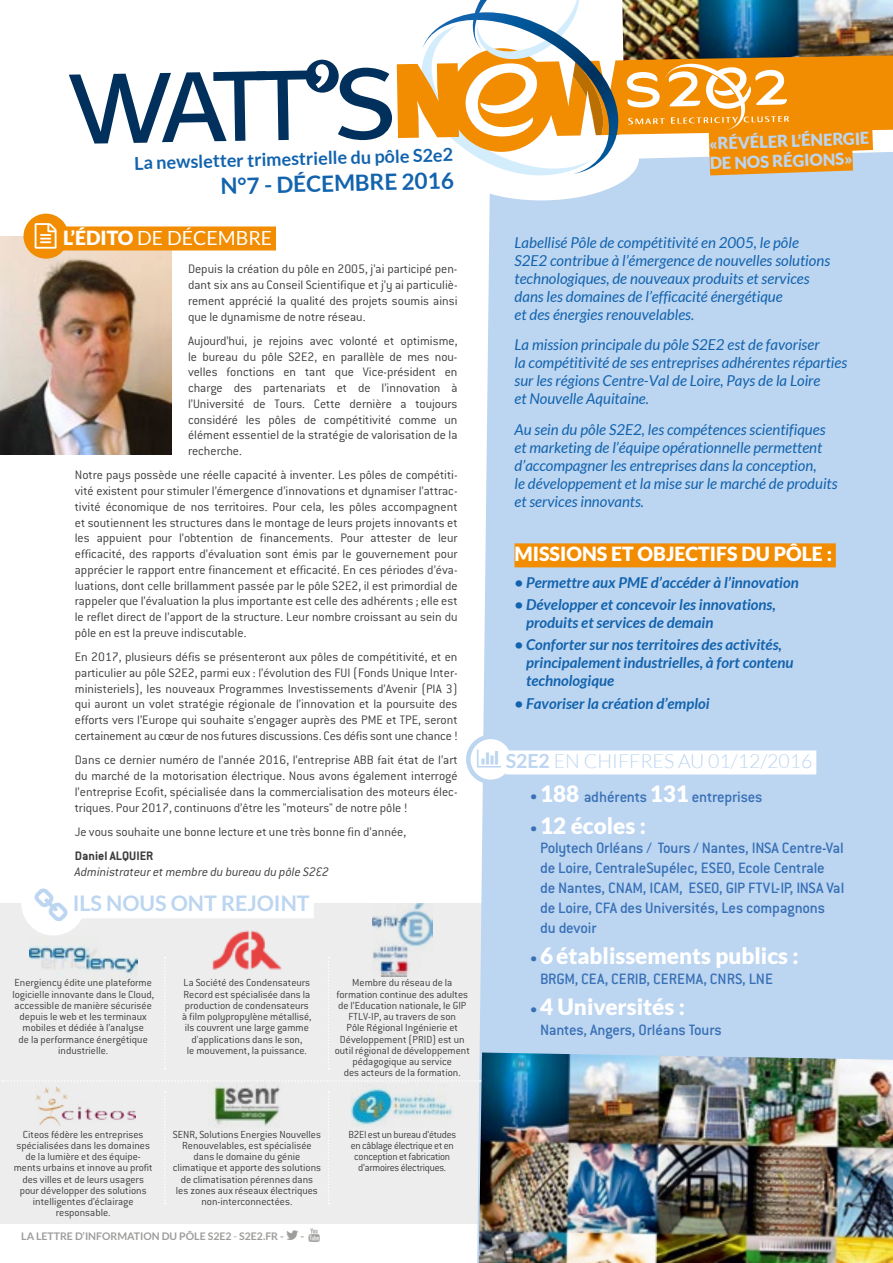
<style>
.page{position:relative;width:893px;height:1263px;background:#fff}
.page>*{position:absolute;margin:0;border:0;box-sizing:border-box;transform-origin:0 0}
.t1{font:900 22.5px "Lato";color:#fff}
.t2{font:700 22.5px "Lato";color:#1263ae}
.t3{font:700 21.45px "Lato";color:#bcd5f0}
.t4{font:900 19.5px "Lato";color:#fff}
.t5{font:300 19.5px "Lato";color:#bcd5f0}
.t6{font:19.5px "Lato";color:#fff}
.t7{font:700 18px "Lato";color:#1263ae}
.t8{font:500 16.5px/19.8px "Conduit ITC";letter-spacing:-.01em;color:#3870b6}
.t9{font:900 16.5px/19.8px "Lato";color:#bcd5f0}
.t10{font:italic 15px/18px "Lato";color:#1263ae}
.t11{font:italic 700 15px/18px "Lato";color:#1263ae}
.t12{font:300 13.5px/15.8px "Conduit ITC";color:#3c3c3b;text-align:justify}
.t13{font:italic 300 13.5px "Conduit ITC";color:#3c3c3b}
.t14{font:700 13.5px "Conduit ITC";color:#3c3c3b}
.t15{font:300 11.25px/11.2px "Conduit ITC";color:#3c3c3b;text-align:center}
.t16{font:300 11.25px/11.2px "Conduit ITC";letter-spacing:-.02em;color:#3c3c3b;text-align:center;scale:.96 1}
.t17{font:700 10.5px "Lato";color:#9d9d9c}
.s1{font-weight:900}
.s2{font-weight:400}
.s3{font-weight:700}
.s4{font-family:"Lato";font-weight:900;font-size:22.5px;color:#fff}
.s5{font-family:"Conduit ITC";font-weight:500;font-size:16.5px;color:#3870b6}
</style>
<div class="page">
<img style="left:0;top:236px;width:171px;height:218px">
<div style="left:0;top:903px;width:617px;height:320px;background:#ededed"></div>
<div style="left:477px;top:201px;width:416px;height:1062px;background:#bcd5f0"></div>
<img style="left:479px;top:1052px;width:414px;height:211px">
<div style="left:24px;top:214px;width:45px;height:45px;background:#f28c00;border-radius:50%"></div>
<div style="left:514px;top:543px;width:322px;height:24px;background:#f28c00"></div>
<svg style="left:2px;top:1080px;width:479px;height:2px"></svg>
<svg style="left:164px;top:957px;width:2px;height:112px"></svg>
<svg style="left:164px;top:1092px;width:2px;height:112px"></svg>
<svg style="left:328px;top:957px;width:1px;height:112px"></svg>
<svg style="left:328px;top:1092px;width:1px;height:112px"></svg>
<img style="left:29px;top:946px;width:108px;height:35px">
<img style="left:35px;top:1087px;width:101px;height:38px">
<img style="left:212px;top:930px;width:70px;height:40px">
<img style="left:210px;top:1086px;width:70px;height:40px">
<img style="left:372px;top:904px;width:60px;height:72px">
<img style="left:351px;top:1088px;width:102px;height:37px">
<div style="left:63px;top:226px;width:213px;height:24px;background:#f28c00"></div>
<svg style="left:69px;top:0;width:824px;height:201px"></svg>
<svg style="left:468px;top:737px;width:45px;height:45px"></svg>
<div style="left:466px;top:735px;width:50px;height:49px;border:4px solid #bcd5f0;border-radius:50%"></div>
<div style="left:506px;top:750px;width:310px;height:24px;background:#fff"></div>
<div style="left:24px;top:874px;width:59px;height:58px;background:#fff;border-radius:50%"></div>
<div style="left:21px;top:871px;width:65px;height:64px;border:6px solid #fff;border-radius:50%"></div>
<div style="left:73px;top:887px;width:241px;height:31px;background:#fff"></div>
<svg style="left:477px;top:749px;width:24px;height:18px"></svg>
<h3 class="t7" style="left:134px;top:151px;width:320px;rotate:-1deg">La newsletter trimestrielle du pôle S2e2</h3>
<h1 class="t2" style="left:220px;top:174px;width:235px;rotate:-2deg">N°7 - DÉCEMBRE 2016</h1>
<h3 class="t6" style="left:63px;top:227px;width:211px"><span class="s1">L’ÉDITO</span> DE DÉCEMBRE</h3>
<p class="t12" style="left:188px;top:261px;width:271px">Depuis la création du pôle en 2005, j’ai participé pen&shy;dant six ans au Conseil Scientifique et j’y ai particuliè&shy;rement apprécié la qualité des projets soumis ainsi que le dynamisme de notre réseau.</p>
<p class="t12" style="left:188px;top:333px;width:271px">Aujourd’hui, je rejoins avec volonté et optimisme, le bureau du pôle S2E2, en parallèle de mes nou&shy;velles fonctions en tant que Vice-président en charge des partenariats et de l’innovation à l’Université de Tours. Cette dernière a toujours considéré les pôles de compétitivité comme un élément essentiel de la stratégie de valorisation de la recherche.</p>
<p class="t12" style="left:75px;top:467px;width:384px">Notre pays possède une réelle capacité à inventer. Les pôles de compétiti&shy;vité existent pour stimuler l’émergence d’innovations et dynamiser l’attrac&shy;tivité économique de nos territoires. Pour cela, les pôles accompagnent et soutiennent les structures dans le montage de leurs projets innovants et les appuient pour l’obtention de financements. Pour attester de leur efficacité, des rapports d’évaluation sont émis par le gouvernement pour apprécier le rapport entre financement et efficacité. En ces périodes d’éva&shy;luations, dont celle brillamment passée par le pôle S2E2, il est primordial de rappeler que l’évaluation la plus importante est celle des adhérents ; elle est le reflet direct de l’apport de la structure. Leur nombre croissant au sein du pôle en est la preuve indiscutable.</p>
<p class="t12" style="left:75px;top:649px;width:384px">En 2017, plusieurs défis se présenteront aux pôles de compétitivité, et en particulier au pôle S2E2, parmi eux : l’évolution des FUI (Fonds Unique Inter&shy;ministeriels), les nouveaux Programmes Investissements d’Avenir (PIA 3) qui auront un volet stratégie régionale de l’innovation et la poursuite des efforts vers l’Europe qui souhaite s’engager auprès des PME et TPE, seront certainement au cœur de nos futures discussions. Ces défis sont une chance !</p>
<p class="t12" style="left:75px;top:752px;width:384px">Dans ce dernier numéro de l’année 2016, l’entreprise ABB fait état de l’art du marché de la motorisation électrique. Nous avons également interrogé l’entreprise Ecofit, spécialisée dans la commercialisation des moteurs élec&shy;triques. Pour 2017, continuons d’être les "moteurs" de notre pôle !</p>
<p class="t12" style="left:75px;top:824px;width:333px">Je vous souhaite une bonne lecture et une très bonne fin d’année,</p>
<p class="t14" style="left:75px;top:848px;width:80px">Daniel ALQUIER</p>
<p class="t13" style="left:75px;top:864px;width:256px">Administrateur et membre du bureau du pôle S2E2</p>
<h2 class="t3" style="left:73px;top:890px;width:238px">ILS NOUS ONT REJOINT</h2>
<p class="t15" style="left:12px;top:977px;width:143px">Energiency édite une plateforme logicielle innovante dans le Cloud, accessible de manière sécurisée depuis le web et les terminaux mobiles et dédiée à l’analyse<br>de la performance énergétique industrielle.</p>
<p class="t15" style="left:182px;top:977px;width:131px">La Société des Condensateurs<br>Record est spécialisée dans la production de condensateurs à film polypropylène métallisé, ils couvrent une large gamme d'applications dans le son,<br>le mouvement, la puissance.</p>
<p class="t15" style="left:335px;top:977px;width:137px">Membre du réseau de la formation continue des adultes de l’Education nationale, le GIP<br>FTLV-IP, au travers de son<br>Pôle Régional Ingénierie et<br>Développement (PRID) est un outil régional de développement pédagogique au service<br>des acteurs de la formation.</p>
<p class="t15" style="left:14px;top:1128px;width:141px">Citeos fédère les entreprises spécialisées dans les domaines de la lumière et des équipe&shy;ments urbains et innove au profit des villes et de leurs usagers pour développer des solutions intelligentes d’éclairage responsable.</p>
<p class="t15" style="left:173px;top:1128px;width:150px">SENR, Solutions Energies Nouvelles<br>Renouvelables, est spécialisée dans le domaine du génie climatique et apporte des solutions de climatisation pérennes dans<br>les zones aux réseaux électriques non-interconnectées.</p>
<p class="t17" style="left:21px;top:1230px;width:264px">LA LETTRE D’INFORMATION DU PÔLE S2E2 <span class="s2">-</span> S2E2.FR -</p>
<p class="t17" style="left:301px;top:1230px;width:5px">-</p>
<p class="t16" style="left:348px;top:1128px;width:114px">B2EI est un bureau d’études en câblage électrique et en conception et fabrication d’armoires électriques.</p>
<p class="t9" style="left:709px;top:133px;width:162px;rotate:-2deg">«RÉVÉLER L’ÉNERGIE<br>DE NOS RÉGIONS»</p>
<p class="t10" style="left:514px;top:234px;width:317px">Labellisé Pôle de compétitivité en 2005, le pôle S2E2 contribue à l’émergence de nouvelles solutions technologiques, de nouveaux produits et services dans les domaines de l’efficacité énergétique<br>et des énergies renouvelables.</p>
<p class="t10" style="left:514px;top:336px;width:334px">La mission principale du pôle S2E2 est de favoriser<br>la compétitivité de ses entreprises adhérentes réparties sur les régions Centre-Val de Loire, Pays de la Loire<br>et Nouvelle Aquitaine.</p>
<p class="t10" style="left:514px;top:421px;width:325px">Au sein du pôle S2E2, les compétences scientifiques et marketing de l’équipe opérationnelle permettent d’accompagner les entreprises dans la conception,<br>le développement et la mise sur le marché de produits et services innovants.</p>
<h3 class="t4" style="left:514px;top:543px;width:319px">MISSIONS ET OBJECTIFS DU PÔLE :</h3>
<p class="t11" style="left:514px;top:574px;width:286px">• Permettre aux PME d’accéder à l’innovation</p>
<p class="t11" style="left:526px;top:596px;width:251px;text-indent:-12px">• Développer et concevoir les innovations, produits et services de demain</p>
<p class="t11" style="left:526px;top:636px;width:269px;text-indent:-12px">• Conforter sur nos territoires des activités, principalement industrielles, à fort contenu technologique</p>
<p class="t11" style="left:514px;top:694px;width:197px">• Favoriser la création d’emploi</p>
<h3 class="t5" style="left:506px;top:751px;width:308px"><span class="s3">S2E2</span> EN CHIFFRES AU 01/12/2016</h3>
<p class="t8" style="left:530px;top:787px;width:234px">• <span class="s4">188</span> adhérents <span class="s4">131</span> entreprises</p>
<h1 class="t1" style="left:530px;top:812px;width:117px"><span class="s5">•</span> 12 écoles :</h1>
<p class="t8" style="left:540px;top:838px;width:306px">Polytech Orléans / Tours / Nantes, INSA Centre-Val de Loire, CentraleSupélec, ESEO, Ecole Centrale<br>de Nantes, CNAM, ICAM, ESEO, GIP FTVL-IP, INSA Val de Loire, CFA des Universités, Les compagnons du devoir</p>
<h1 class="t1" style="left:530px;top:942px;width:270px"><span class="s5">•</span> 6établissements publics :</h1>
<p class="t8" style="left:540px;top:968px;width:234px">BRGM, CEA, CERIB, CEREMA, CNRS, LNE</p>
<h1 class="t1" style="left:530px;top:993px;width:156px"><span class="s5">•</span> 4 Universités :</h1>
<p class="t8" style="left:540px;top:1019px;width:183px">Nantes, Angers, Orléans Tours</p>
</div>
